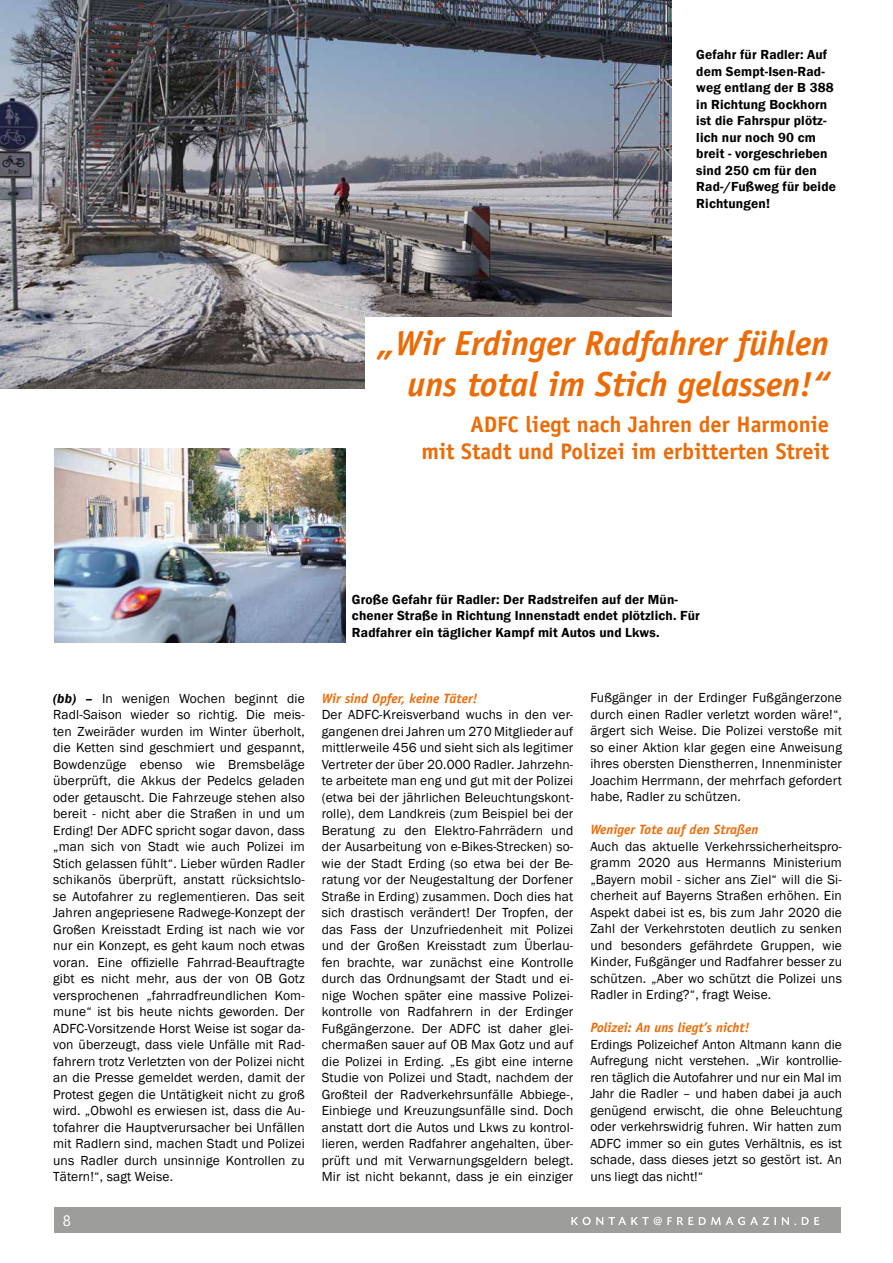
<style>
.page{position:relative;width:893px;height:1263px;background:#fff}
.page>*{position:absolute;margin:0;border:0;box-sizing:border-box;transform-origin:0 0}
.t1{font:italic 700 34.65px/41.7px "Officina Sans Std";color:#ed6b06;text-align:right}
.t2{font:700 22.5px/27px "Officina Sans Std";color:#ed6b06;text-align:right}
.t3{font:15px "Segoe UI";color:#fff}
.t4{font:13.5px/16.5px "Franklin Gothic";letter-spacing:.01em;color:#000;text-align:justify}
.t5{font:600 13.5px/16.5px "Franklin Gothic";letter-spacing:.01em;color:#000}
.t6{font:italic 700 13.5px "Officina Sans Std";color:#ed6b06}
.s1{font-weight:600;font-style:italic}
</style>
<div class="page">
<img style="left:0;top:0;width:672px;height:388px">
<img style="left:54px;top:449px;width:291px;height:193px">
<div style="left:366px;top:317px;width:476px;height:180px;background:#fff"></div>
<div style="left:54px;top:1208px;width:787px;height:25px;background:#9d9d9c"></div>
<svg style="left:571px;top:1217px;width:248px;height:8px"></svg>
<p class="t5" style="left:696px;top:46px;width:141px">Gefahr für Radler: Auf dem Sempt-Isen-Rad&shy;weg entlang der B 388 in Richtung Bockhorn ist die Fahrspur plötz&shy;lich nur noch 90 cm breit - vorgeschrieben sind 250 cm für den<br>Rad-/Fußweg für beide<br>Richtungen!</p>
<h1 class="t1" style="left:378px;top:322px;width:452px">„Wir Erdinger Radfahrer fühlen uns total im Stich gelassen!“</h1>
<h2 class="t2" style="left:422px;top:411px;width:409px">ADFC liegt nach Jahren der Harmonie<br>mit Stadt und Polizei im erbitterten Streit</h2>
<p class="t5" style="left:352px;top:591px;width:349px">Große Gefahr für Radler: Der Radstreifen auf der Mün&shy;chener Straße in Richtung Innenstadt endet plötzlich. Für<br>Radfahrer ein täglicher Kampf mit Autos und Lkws.</p>
<p class="t4" style="left:53px;top:690px;width:253px"><span class="s1">(bb) –</span> In wenigen Wochen beginnt die Radl-Saison wieder so richtig. Die meis&shy;ten Zweiräder wurden im Winter überholt, die Ketten sind geschmiert und gespannt, Bowdenzüge ebenso wie Bremsbeläge überprüft, die Akkus der Pedelcs geladen oder getauscht. Die Fahrzeuge stehen also bereit - nicht aber die Straßen in und um Erding! Der ADFC spricht sogar davon, dass „man sich von Stadt wie auch Polizei im Stich gelassen fühlt“. Lieber würden Radler schikanös überprüft, anstatt rücksichtslo&shy;se Autofahrer zu reglementieren. Das seit Jahren angepriesene Radwege-Konzept der Großen Kreisstadt Erding ist nach wie vor nur ein Konzept, es geht kaum noch etwas voran. Eine offizielle Fahrrad-Beauftragte gibt es nicht mehr, aus der von OB Gotz versprochenen „fahrradfreundlichen Kom&shy;mune“ ist bis heute nichts geworden. Der ADFC-Vorsitzende Horst Weise ist sogar da&shy;von überzeugt, dass viele Unfälle mit Rad&shy;fahrern trotz Verletzten von der Polizei nicht an die Presse gemeldet werden, damit der Protest gegen die Untätigkeit nicht zu groß wird. „Obwohl es erwiesen ist, dass die Au&shy;tofahrer die Hauptverursacher bei Unfällen mit Radlern sind, machen Stadt und Polizei uns Radler durch unsinnige Kontrollen zu Tätern!“, sagt Weise.</p>
<p class="t6" style="left:322px;top:690px;width:157px">Wir sind Opfer, keine Täter!</p>
<p class="t4" style="left:322px;top:706px;width:253px">Der ADFC-Kreisverband wuchs in den ver&shy;gangenen drei Jahren um 270 Mitglieder auf mittlerweile 456 und sieht sich als legitimer Vertreter der über 20.000 Radler. Jahrzehn&shy;te arbeitete man eng und gut mit der Polizei (etwa bei der jährlichen Beleuchtungskont&shy;rolle), dem Landkreis (zum Beispiel bei der Beratung zu den Elektro-Fahrrädern und der Ausarbeitung von e-Bikes-Strecken) so&shy;wie der Stadt Erding (so etwa bei der Be&shy;ratung vor der Neugestaltung der Dorfener Straße in Erding) zusammen. Doch dies hat sich drastisch verändert! Der Tropfen, der das Fass der Unzufriedenheit mit Polizei und der Großen Kreisstadt zum Überlau&shy;fen brachte, war zunächst eine Kontrolle durch das Ordnungsamt der Stadt und ei&shy;nige Wochen später eine massive Polizei&shy;kontrolle von Radfahrern in der Erdinger Fußgängerzone. Der ADFC ist daher glei&shy;chermaßen sauer auf OB Max Gotz und auf die Polizei in Erding. „Es gibt eine interne Studie von Polizei und Stadt, nachdem der Großteil der Radverkehrsunfälle Abbiege-, Einbiege und Kreuzungsunfälle sind. Doch anstatt dort die Autos und Lkws zu kontrol&shy;lieren, werden Radfahrer angehalten, über&shy;prüft und mit Verwarnungsgeldern belegt.<br>Mir ist nicht bekannt, dass je ein einziger</p>
<p class="t3" style="left:63px;top:1208px;width:10px">8</p>
<p class="t4" style="left:590px;top:690px;width:253px">Fußgänger in der Erdinger Fußgängerzone durch einen Radler verletzt worden wäre!“, ärgert sich Weise. Die Polizei verstoße mit so einer Aktion klar gegen eine Anweisung ihres obersten Dienstherren, Innenminister Joachim Herrmann, der mehrfach gefordert habe, Radler zu schützen.</p>
<p class="t6" style="left:590px;top:822px;width:170px">Weniger Tote auf den Straßen</p>
<p class="t4" style="left:590px;top:838px;width:253px">Auch das aktuelle Verkehrssicherheitspro&shy;gramm 2020 aus Hermanns Ministerium „Bayern mobil - sicher ans Ziel“ will die Si&shy;cherheit auf Bayerns Straßen erhöhen. Ein Aspekt dabei ist es, bis zum Jahr 2020 die Zahl der Verkehrstoten deutlich zu senken und besonders gefährdete Gruppen, wie Kinder, Fußgänger und Radfahrer besser zu schützen. „Aber wo schützt die Polizei uns Radler in Erding?“, fragt Weise.</p>
<p class="t6" style="left:590px;top:1020px;width:161px">Polizei: An uns liegt’s nicht!</p>
<p class="t4" style="left:590px;top:1036px;width:253px">Erdings Polizeichef Anton Altmann kann die Aufregung nicht verstehen. „Wir kontrollie&shy;ren täglich die Autofahrer und nur ein Mal im Jahr die Radler – und haben dabei ja auch genügend erwischt, die ohne Beleuchtung oder verkehrswidrig fuhren. Wir hatten zum ADFC immer so ein gutes Verhältnis, es ist schade, dass dieses jetzt so gestört ist. An uns liegt das nicht!“</p>
</div>
